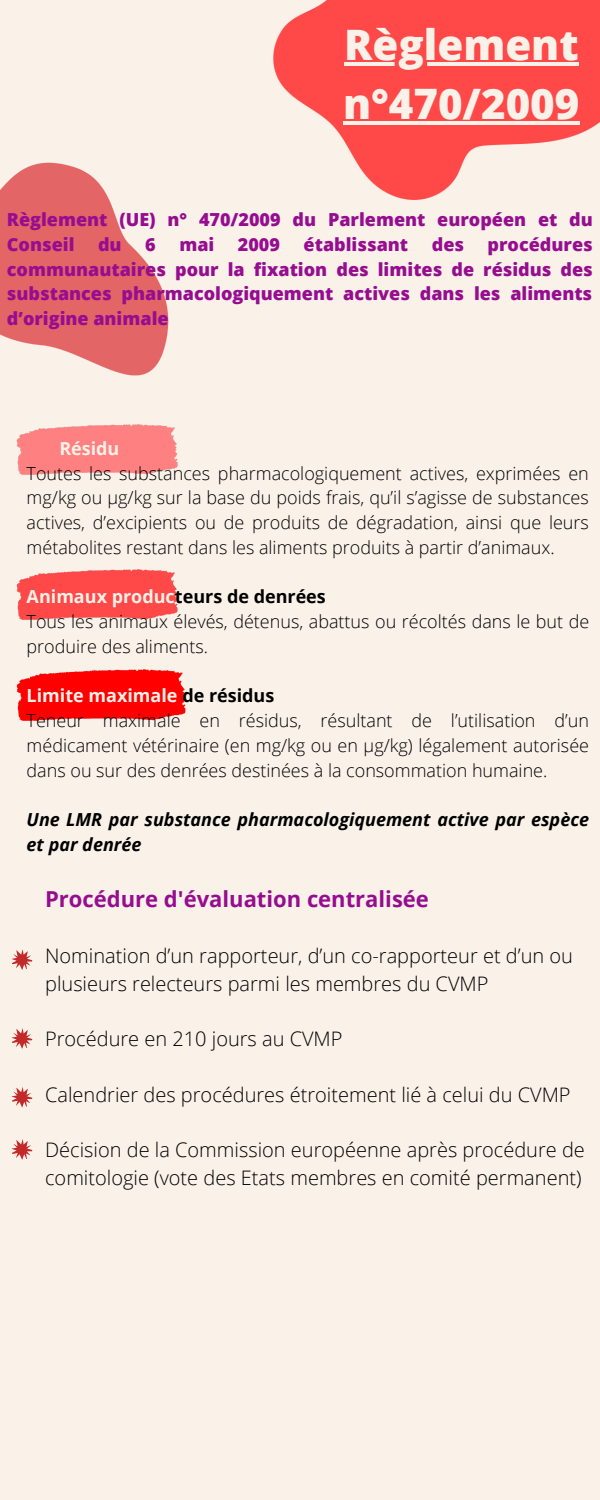
<style>
.page{position:relative;width:600px;height:1500px;background:#faf2e9}
.page>*{position:absolute;margin:0;border:0;box-sizing:border-box;transform-origin:0 0}
.t1{font:800 42px/58.5px "Open Sans";color:#faf2e9}
.t2{font:700 22px "Open Sans";color:#960d90}
.t3{font:300 20px/27.8px "Open Sans";color:#000}
.t4{font:300 18px/24.8px "Open Sans";color:#000}
.t5{font:800 18px/24.8px "Open Sans";color:#960d90}
.t6{font:italic 700 18px/24.8px "Open Sans";color:#000}
.t7{font:700 18px "Open Sans";color:#faf2e9}
.s1{font-weight:700;color:#faf2e9}
.s2{font-weight:700}
</style>
<div class="page">
<img style="left:273px;top:0;width:327px;height:200px">
<img style="left:0;top:162px;width:169px;height:214px">
<img style="left:17px;top:425px;width:160px;height:49px">
<img style="left:17px;top:570px;width:160px;height:49px">
<img style="left:17px;top:669px;width:169px;height:52px">
<hr style="left:344px;top:62px;width:235px;height:4px;background:#faf2e9">
<hr style="left:343px;top:121px;width:237px;height:4px;background:#faf2e9">
<svg style="left:11px;top:949px;width:21px;height:21px"></svg>
<svg style="left:11px;top:1028px;width:21px;height:21px"></svg>
<svg style="left:11px;top:1087px;width:21px;height:21px"></svg>
<svg style="left:11px;top:1139px;width:21px;height:21px"></svg>
<h1 class="t1" style="left:343px;top:15px;width:238px">Règlement n°470/2009</h1>
<p class="t5" style="left:7px;top:207px;width:587px">Règlement (UE) n° 470/2009 du Parlement européen et du<br>Conseil</p>
<p class="t5" style="left:98px;top:232px;width:25px">du</p>
<p class="t5" style="left:145px;top:232px;width:12px">6</p>
<p class="t5" style="left:179px;top:232px;width:37px">mai</p>
<p class="t5" style="left:238px;top:232px;width:44px">2009</p>
<p class="t5" style="left:304px;top:232px;width:106px">établissant</p>
<p class="t5" style="left:432px;top:232px;width:34px">des</p>
<p class="t5" style="left:7px;top:232px;width:587px;text-align:justify;text-indent:481px">procédures communautaires pour la fixation des limites de résidus des substances pharmacologiquement actives dans les aliments d’origine animale</p>
<p class="t7" style="left:59px;top:436px;width:62px">Résidu</p>
<p class="t4" style="left:27px;top:460px;width:564px;text-align:justify">Toutes les substances pharmacologiquement actives, exprimées en mg/kg ou µg/kg sur la base du poids frais, qu’il s’agisse de substances actives, d’excipients ou de produits de dégradation, ainsi que leurs métabolites restant dans les aliments produits à partir d’animaux.</p>
<p class="t4" style="left:27px;top:584px;width:564px"><span class="s1">Animaux produc</span><span class="s2">teurs de denrées<br></span>Tous les animaux élevés, détenus, abattus ou récoltés dans le but de produire des aliments.</p>
<p class="t4" style="left:27px;top:683px;width:564px"><span class="s1">Limite maximale</span> <span class="s2">de résidus<br></span>Teneur maximale en résidus, résultant de l’utilisation d’un médicament vétérinaire (en mg/kg ou en µg/kg) légalement autorisée dans ou sur des denrées destinées à la consommation humaine.</p>
<p class="t6" style="left:27px;top:807px;width:564px">Une LMR par substance pharmacologiquement active par espèce et par denrée</p>
<p class="t2" style="left:45px;top:883px;width:385px">Procédure d'évaluation centralisée</p>
<p class="t3" style="left:45px;top:941px;width:529px">Nomination d’un rapporteur, d’un co-rapporteur et d’un ou plusieurs relecteurs parmi les membres du CVMP</p>
<p class="t3" style="left:45px;top:1025px;width:299px">Procédure en 210 jours au CVMP</p>
<p class="t3" style="left:45px;top:1080px;width:527px">Calendrier des procédures étroitement lié à celui du CVMP</p>
<p class="t3" style="left:45px;top:1136px;width:541px">Décision de la Commission européenne après procédure de comitologie (vote des Etats membres en comité permanent)</p>
</div>
